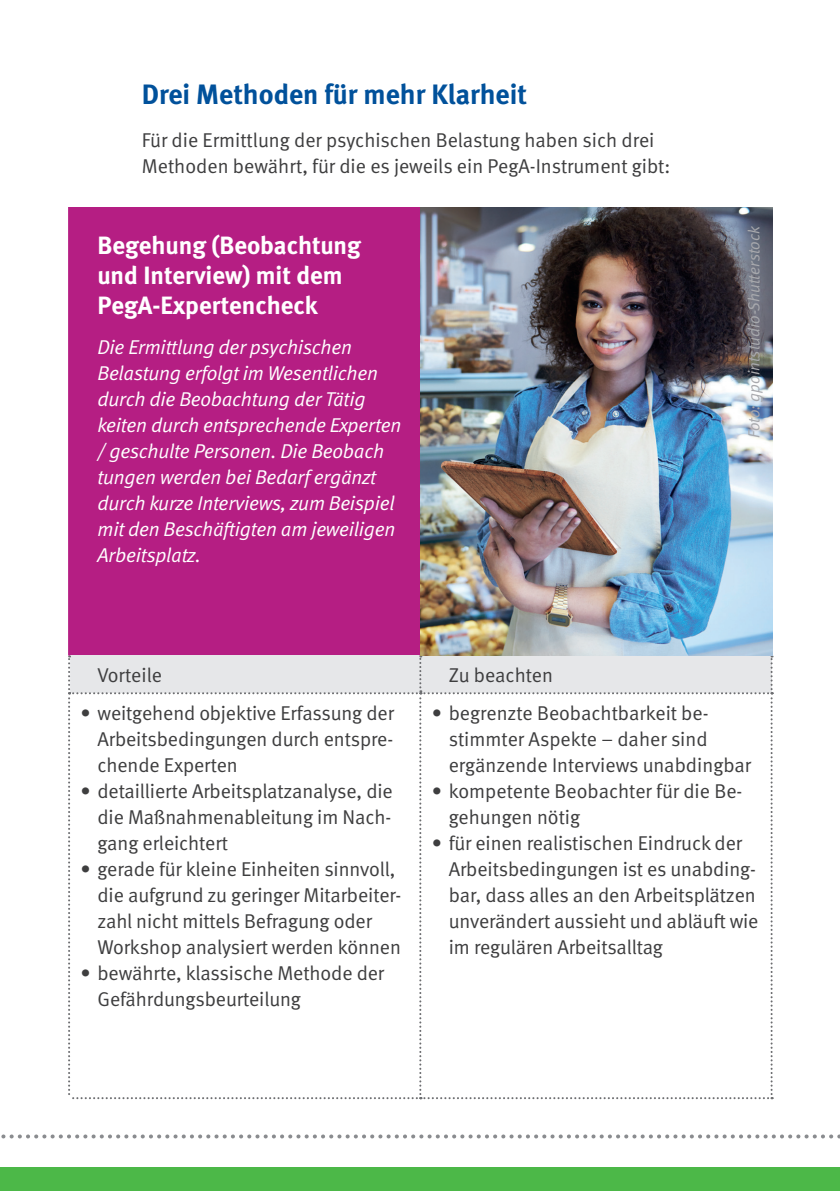
<style>
.page{position:relative;width:840px;height:1191px;background:#fff}
.page>*{position:absolute;margin:0;border:0;box-sizing:border-box;transform-origin:0 0}
.t1{font:700 28px "DGUV Meta";color:#01519b}
.t2{font:700 25px/30px "DGUV Meta";color:#fff}
.t3{font:20px/26px "DGUV Meta";letter-spacing:-.005em;color:#3e3e3f}
.t4{font:italic 20px/26px "DGUV Meta";letter-spacing:-.01em;color:#fff}
.t5{font:italic 16px "DGUV Meta";color:#a8a9ad}
</style>
<div class="page">
<div style="left:69px;top:207px;width:351px;height:448px;background:#b51e83"></div>
<svg style="left:1px;top:1134px;width:838px;height:4px"></svg>
<div style="left:0;top:1167px;width:839px;height:24px;background:#4cb848"></div>
<svg style="left:68px;top:655px;width:704px;height:444px"></svg>
<hr style="left:68px;top:207px;width:2px;height:448px;background:#b51e83">
<img style="left:420px;top:207px;width:351px;height:448px">
<h3 class="t1" style="left:142px;top:78px;width:386px">Drei Methoden für mehr Klarheit</h3>
<p class="t3" style="left:142px;top:127px;width:529px">Für die Ermittlung der psychischen Belastung haben sich drei<br>Methoden bewährt, für die es jeweils ein PegA-Instrument gibt:</p>
<h4 class="t2" style="left:97px;top:231px;width:265px">Begehung (Beobachtung und Interview) mit dem<br>PegA-Expertencheck</h4>
<p class="t4" style="left:97px;top:335px;width:305px">Die Ermittlung der psychischen<br>Belastung erfolgt im Wesentlichen durch die Beobachtung der Tätig keiten durch entsprechende Experten / geschulte Personen. Die Beobach tungen werden bei Bedarfergänzt durch kurze Interviews, zum Beispiel mit den Beschäfigten am jeweiligen<br>Arbeitsplatz.</p>
<h5 class="t3" style="left:97px;top:662px;width:66px">Vorteile</h5>
<h5 class="t3" style="left:448px;top:662px;width:106px">Zu beachten</h5>
<p class="t5" style="left:744px;top:438px;width:213px;rotate:-90deg">Foto: gpointstudio-Shutterstock</p>
<p class="t3" style="left:97px;top:700px;width:298px;text-align:justify;text-indent:-17px">• weitgehend objektive Erfassung der Arbeitsbedingungen durch entspre&shy;chende Experten</p>
<p class="t3" style="left:97px;top:778px;width:297px;text-align:justify;text-indent:-17px">• detaillierte Arbeitsplatzanalyse, die die Maßnahmenableitung im Nach&shy;gang erleichtert</p>
<p class="t3" style="left:97px;top:856px;width:305px;text-indent:-17px">• gerade für kleine Einheiten sinnvoll, die aufgrund zu geringer Mitarbeiter&shy;zahl nicht mittels Befragung oder Workshop analysiert werden können</p>
<p class="t3" style="left:97px;top:960px;width:288px;text-indent:-17px">• bewährte, klassische Methode der<br>Gefährdungsbeurteilung</p>
<p class="t3" style="left:448px;top:700px;width:304px;text-indent:-17px">• begrenzte Beobachtbarkeit be&shy;stimmter Aspekte – daher sind ergänzende Interviews unabdingbar</p>
<p class="t3" style="left:448px;top:778px;width:295px;text-indent:-17px">• kompetente Beobachter für die Be&shy;gehungen nötig</p>
<p class="t3" style="left:448px;top:830px;width:311px;text-indent:-17px">• für einen realistischen Eindruck der Arbeitsbedingungen ist es unabding&shy;bar, dass alles an den Arbeitsplätzen unverändert aussieht und abläuf wie im regulären Arbeitsalltag</p>
</div>
